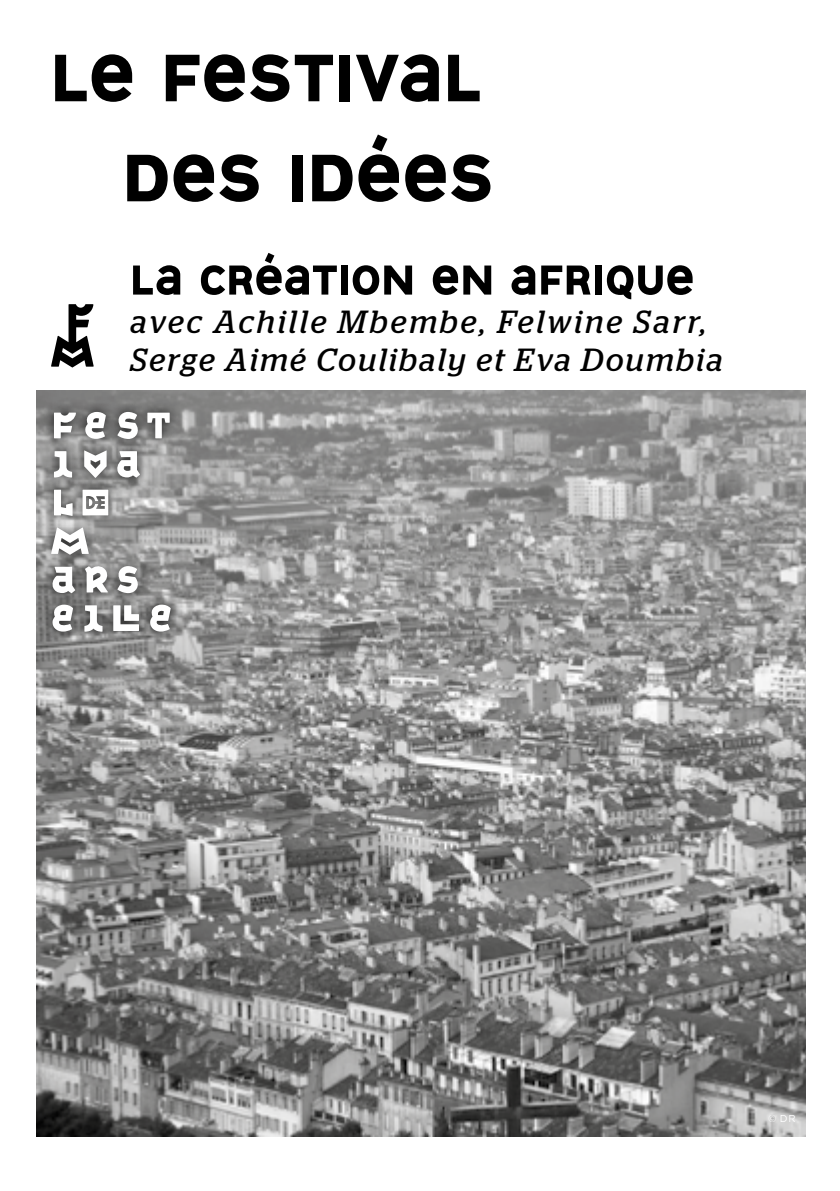
<style>
.page{position:relative;width:840px;height:1191px;background:#fff}
.page>*{position:absolute;margin:0;border:0;box-sizing:border-box;transform-origin:0 0}
.t1{font:80px/100px "Designal BW20";color:#000;text-align:right}
.t2{font:50px "Designal BW20";letter-spacing:.01em;color:#000}
.t3{font:italic 32px/38.4px "Stag";letter-spacing:.075em;color:#000}
.t4{font:10px "Gotham";color:#fff}
</style>
<div class="page">
<img style="left:37px;top:391px;width:768px;height:745px">
<div style="left:41px;top:401px;width:140px;height:240px;background:#000;opacity:.75"></div>
<svg style="left:84px;top:450px;width:23px;height:28px"></svg>
<svg style="left:116px;top:451px;width:24px;height:26px"></svg>
<svg style="left:54px;top:451px;width:18px;height:26px"></svg>
<svg style="left:54px;top:490px;width:19px;height:26px"></svg>
<svg style="left:82px;top:490px;width:26px;height:25px"></svg>
<svg style="left:51px;top:527px;width:38px;height:27px"></svg>
<svg style="left:54px;top:412px;width:22px;height:26px"></svg>
<svg style="left:115px;top:412px;width:26px;height:27px"></svg>
<svg style="left:147px;top:413px;width:23px;height:25px"></svg>
<svg style="left:84px;top:412px;width:22px;height:27px"></svg>
<svg style="left:84px;top:605px;width:18px;height:26px"></svg>
<svg style="left:113px;top:605px;width:26px;height:26px"></svg>
<svg style="left:149px;top:604px;width:22px;height:27px"></svg>
<svg style="left:52px;top:604px;width:21px;height:27px"></svg>
<svg style="left:52px;top:567px;width:23px;height:26px"></svg>
<svg style="left:115px;top:566px;width:26px;height:27px"></svg>
<svg style="left:85px;top:565px;width:23px;height:27px"></svg>
<svg style="left:51px;top:304px;width:43px;height:63px"></svg>
<h1 class="t1" style="left:51px;top:26px;width:443px">LE FESTIVAL<br>DES IDÉES</h1>
<h2 class="t2" style="left:130px;top:252px;width:565px">LA CRÉATION EN AFRIQUE</h2>
<p class="t3" style="left:130px;top:302px;width:593px">avec Achille Mbembe, Felwine Sarr,<br>Serge Aimé Coulibaly et Eva Doumbia</p>
<p class="t4" style="left:767px;top:1112px;width:29px">© DR</p>
</div>
